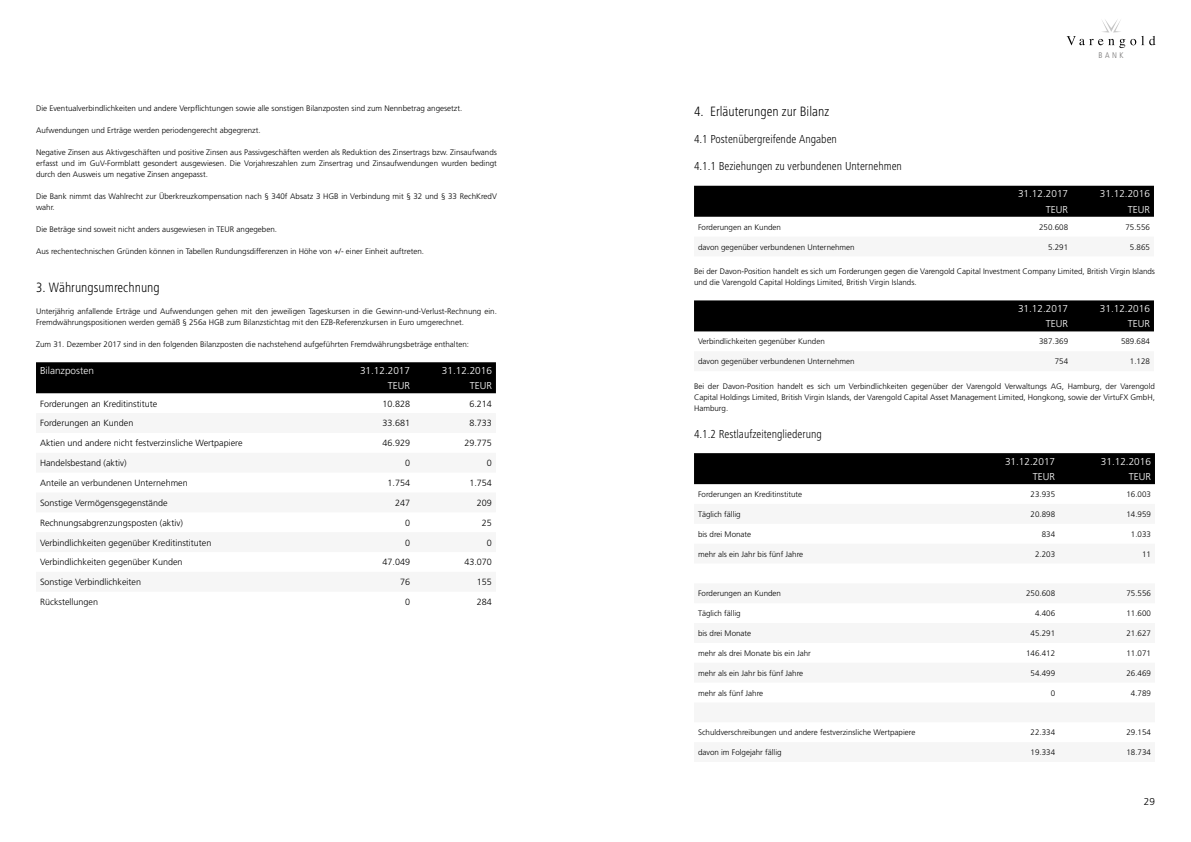
<style>
.page{position:relative;width:1191px;height:842px;background:#fff}
.page>*{position:absolute;margin:0;border:0;box-sizing:border-box;transform-origin:0 0}
.t1{font:300 condensed 14px "Frutiger Next LT";color:#000}
.t2{font:300 condensed 12px "Frutiger Next LT";color:#000}
.t3{font:300 10px "Frutiger";color:#fff}
.t4{font:300 10px "Frutiger";color:#000}
.t5{font:300 9px "Frutiger";color:#000}
.t6{font:300 condensed 8.1px "Frutiger";color:#706f6f}
.t7{font:300 8px/11px "Frutiger";color:#000}
</style>
<div class="page">
<svg style="left:1066px;top:19px;width:89px;height:29px"></svg>
<div style="left:36px;top:362px;width:460px;height:31px;background:#000"></div>
<div style="left:694px;top:186px;width:460px;height:31px;background:#000"></div>
<div style="left:694px;top:300px;width:460px;height:31px;background:#000"></div>
<div style="left:694px;top:453px;width:461px;height:31px;background:#000"></div>
<p class="t7" style="left:36px;top:103px;width:428px">Die Eventualverbindlichkeiten und andere Verpflichtungen sowie alle sonstigen Bilanzposten sind zum Nennbetrag angesetzt.</p>
<p class="t7" style="left:36px;top:125px;width:226px">Aufwendungen und Erträge werden periodengerecht abgegrenzt.</p>
<p class="t7" style="left:36px;top:147px;width:462px;text-align:justify">Negative Zinsen aus Aktivgeschäften und positive Zinsen aus Passivgeschäften werden als Reduktion des Zinsertrags bzw. Zinsaufwands erfasst und im GuV-Formblatt gesondert ausgewiesen. Die Vorjahreszahlen zum Zinsertrag und Zinsaufwendungen wurden bedingt durch den Ausweis um negative Zinsen angepasst.</p>
<p class="t7" style="left:36px;top:191px;width:462px">Die Bank nimmt das Wahlrecht zur Überkreuzkompensation nach § 340f Absatz 3 HGB in Verbindung mit § 32 und § 33 RechKredV wahr.</p>
<p class="t7" style="left:36px;top:224px;width:242px">Die Beträge sind soweit nicht anders ausgewiesen in TEUR angegeben.</p>
<p class="t7" style="left:36px;top:246px;width:389px">Aus rechentechnischen Gründen können in Tabellen Rundungsdifferenzen in Höhe von +/- einer Einheit auftreten.</p>
<h1 class="t1" style="left:36px;top:280px;width:125px">3. Währungsumrechnung</h1>
<p class="t7" style="left:36px;top:306px;width:462px">Unterjährig anfallende Erträge und Aufwendungen gehen mit den jeweiligen Tageskursen in die Gewinn-und-Verlust-Rechnung ein.<br>Fremdwährungspositionen werden gemäß § 256a HGB zum Bilanzstichtag mit den EZB-Referenzkursen in Euro umgerechnet.</p>
<p class="t7" style="left:36px;top:339px;width:434px">Zum 31. Dezember 2017 sind in den folgenden Bilanzposten die nachstehend aufgeführten Fremdwährungsbeträge enthalten:</p>
<p class="t3" style="left:40px;top:365px;width:55px">Bilanzposten</p>
<p class="t3" style="left:360px;top:365px;width:52px">31.12.2017</p>
<p class="t3" style="left:442px;top:365px;width:52px">31.12.2016</p>
<p class="t3" style="left:388px;top:380px;width:24px">TEUR</p>
<p class="t3" style="left:470px;top:380px;width:24px">TEUR</p>
<p class="t5" style="left:40px;top:398px;width:119px">Forderungen an Kreditinstitute</p>
<p class="t5" style="left:382px;top:398px;width:29px">10.828</p>
<p class="t5" style="left:469px;top:398px;width:24px">6.214</p>
<p class="t5" style="left:40px;top:418px;width:95px">Forderungen an Kunden</p>
<p class="t5" style="left:382px;top:418px;width:29px">33.681</p>
<p class="t5" style="left:469px;top:418px;width:24px">8.733</p>
<p class="t5" style="left:40px;top:438px;width:204px">Aktien und andere nicht festverzinsliche Wertpapiere</p>
<p class="t5" style="left:382px;top:438px;width:29px">46.929</p>
<p class="t5" style="left:464px;top:438px;width:29px">29.775</p>
<p class="t5" style="left:40px;top:458px;width:88px">Handelsbestand (aktiv)</p>
<p class="t5" style="left:405px;top:458px;width:7px">0</p>
<p class="t5" style="left:487px;top:458px;width:7px">0</p>
<p class="t5" style="left:40px;top:478px;width:149px">Anteile an verbundenen Unternehmen</p>
<p class="t5" style="left:387px;top:478px;width:24px">1.754</p>
<p class="t5" style="left:469px;top:478px;width:24px">1.754</p>
<p class="t5" style="left:40px;top:498px;width:129px">Sonstige Vermögensgegenstände</p>
<p class="t5" style="left:395px;top:498px;width:17px">247</p>
<p class="t5" style="left:477px;top:498px;width:17px">209</p>
<p class="t5" style="left:40px;top:517px;width:144px">Rechnungsabgrenzungsposten (aktiv)</p>
<p class="t5" style="left:405px;top:517px;width:7px">0</p>
<p class="t5" style="left:482px;top:517px;width:12px">25</p>
<p class="t5" style="left:40px;top:537px;width:173px">Verbindlichkeiten gegenüber Kreditinstituten</p>
<p class="t5" style="left:405px;top:537px;width:7px">0</p>
<p class="t5" style="left:487px;top:537px;width:7px">0</p>
<p class="t5" style="left:40px;top:557px;width:144px">Verbindlichkeiten gegenüber Kunden</p>
<p class="t5" style="left:382px;top:557px;width:29px">47.049</p>
<p class="t5" style="left:464px;top:557px;width:29px">43.070</p>
<p class="t5" style="left:40px;top:577px;width:103px">Sonstige Verbindlichkeiten</p>
<p class="t5" style="left:400px;top:577px;width:12px">76</p>
<p class="t5" style="left:477px;top:577px;width:17px">155</p>
<p class="t5" style="left:40px;top:597px;width:60px">Rückstellungen</p>
<p class="t5" style="left:405px;top:597px;width:7px">0</p>
<p class="t5" style="left:477px;top:597px;width:17px">284</p>
<h1 class="t1" style="left:694px;top:103px;width:137px">4. Erläuterungen zur Bilanz</h1>
<h2 class="t2" style="left:694px;top:132px;width:144px">4.1 Postenübergreifende Angaben</h2>
<h2 class="t2" style="left:694px;top:160px;width:209px">4.1.1 Beziehungen zu verbundenen Unternehmen</h2>
<p class="t6" style="left:1098px;top:51px;width:27px">BANK</p>
<p class="t3" style="left:1018px;top:188px;width:52px">31.12.2017</p>
<p class="t3" style="left:1100px;top:188px;width:52px">31.12.2016</p>
<p class="t3" style="left:1046px;top:204px;width:24px">TEUR</p>
<p class="t3" style="left:1127px;top:204px;width:24px">TEUR</p>
<p class="t7" style="left:698px;top:221px;width:84px">Forderungen an Kunden</p>
<p class="t7" style="left:1039px;top:221px;width:30px">250.608</p>
<p class="t7" style="left:1125px;top:221px;width:26px">75.556</p>
<p class="t7" style="left:698px;top:241px;width:158px">davon gegenüber verbundenen Unternehmen</p>
<p class="t7" style="left:1048px;top:241px;width:22px">5.291</p>
<p class="t7" style="left:1130px;top:241px;width:22px">5.865</p>
<p class="t7" style="left:694px;top:266px;width:462px">Bei der Davon-Position handelt es sich um Forderungen gegen die Varengold Capital Investment Company Limited, British Virgin Islands und die Varengold Capital Holdings Limited, British Virgin Islands.</p>
<p class="t3" style="left:1018px;top:303px;width:52px">31.12.2017</p>
<p class="t3" style="left:1100px;top:303px;width:52px">31.12.2016</p>
<p class="t3" style="left:1046px;top:318px;width:24px">TEUR</p>
<p class="t3" style="left:1127px;top:318px;width:24px">TEUR</p>
<p class="t7" style="left:698px;top:336px;width:128px">Verbindlichkeiten gegenüber Kunden</p>
<p class="t7" style="left:1039px;top:336px;width:30px">387.369</p>
<p class="t7" style="left:1121px;top:336px;width:30px">589.684</p>
<p class="t7" style="left:698px;top:356px;width:158px">davon gegenüber verbundenen Unternehmen</p>
<p class="t7" style="left:1054px;top:356px;width:15px">754</p>
<p class="t7" style="left:1130px;top:356px;width:22px">1.128</p>
<p class="t7" style="left:694px;top:381px;width:462px;text-align:justify">Bei der Davon-Position handelt es sich um Verbindlichkeiten gegenüber der Varengold Verwaltungs AG, Hamburg, der Varengold Capital Holdings Limited, British Virgin Islands, der Varengold Capital Asset Management Limited, Hongkong, sowie der VirtuFX GmbH, Hamburg.</p>
<h2 class="t2" style="left:694px;top:428px;width:129px">4.1.2 Restlaufzeitengliederung</h2>
<p class="t3" style="left:1005px;top:455px;width:52px">31.12.2017</p>
<p class="t3" style="left:1101px;top:455px;width:52px">31.12.2016</p>
<p class="t3" style="left:1033px;top:471px;width:24px">TEUR</p>
<p class="t3" style="left:1128px;top:471px;width:24px">TEUR</p>
<p class="t7" style="left:698px;top:489px;width:106px">Forderungen an Kreditinstitute</p>
<p class="t7" style="left:1030px;top:489px;width:26px">23.935</p>
<p class="t7" style="left:1126px;top:489px;width:26px">16.003</p>
<p class="t7" style="left:698px;top:509px;width:44px">Täglich fällig</p>
<p class="t7" style="left:1030px;top:509px;width:26px">20.898</p>
<p class="t7" style="left:1126px;top:509px;width:26px">14.959</p>
<p class="t7" style="left:698px;top:529px;width:55px">bis drei Monate</p>
<p class="t7" style="left:1041px;top:529px;width:15px">834</p>
<p class="t7" style="left:1131px;top:529px;width:22px">1.033</p>
<p class="t7" style="left:698px;top:548px;width:107px">mehr als ein Jahr bis fünf Jahre</p>
<p class="t7" style="left:1035px;top:548px;width:22px">2.203</p>
<p class="t7" style="left:1142px;top:548px;width:10px">11</p>
<p class="t7" style="left:698px;top:588px;width:84px">Forderungen an Kunden</p>
<p class="t7" style="left:1026px;top:588px;width:30px">250.608</p>
<p class="t7" style="left:1126px;top:588px;width:26px">75.556</p>
<p class="t7" style="left:698px;top:608px;width:44px">Täglich fällig</p>
<p class="t7" style="left:1035px;top:608px;width:22px">4.406</p>
<p class="t7" style="left:1126px;top:608px;width:26px">11.600</p>
<p class="t7" style="left:698px;top:628px;width:55px">bis drei Monate</p>
<p class="t7" style="left:1030px;top:628px;width:26px">45.291</p>
<p class="t7" style="left:1126px;top:628px;width:26px">21.627</p>
<p class="t7" style="left:698px;top:648px;width:114px">mehr als drei Monate bis ein Jahr</p>
<p class="t7" style="left:1026px;top:648px;width:30px">146.412</p>
<p class="t7" style="left:1126px;top:648px;width:26px">11.071</p>
<p class="t7" style="left:698px;top:667px;width:107px">mehr als ein Jahr bis fünf Jahre</p>
<p class="t7" style="left:1030px;top:667px;width:26px">54.499</p>
<p class="t7" style="left:1126px;top:667px;width:26px">26.469</p>
<p class="t7" style="left:698px;top:687px;width:67px">mehr als fünf Jahre</p>
<p class="t7" style="left:1050px;top:687px;width:6px">0</p>
<p class="t7" style="left:1131px;top:687px;width:22px">4.789</p>
<p class="t7" style="left:698px;top:727px;width:219px">Schuldverschreibungen und andere festverzinsliche Wertpapiere</p>
<p class="t7" style="left:1030px;top:727px;width:26px">22.334</p>
<p class="t7" style="left:1126px;top:727px;width:26px">29.154</p>
<p class="t7" style="left:698px;top:747px;width:85px">davon im Folgejahr fällig</p>
<p class="t7" style="left:1030px;top:747px;width:26px">19.334</p>
<p class="t7" style="left:1126px;top:747px;width:26px">18.734</p>
<p class="t4" style="left:1143px;top:795px;width:13px">29</p>
</div>
